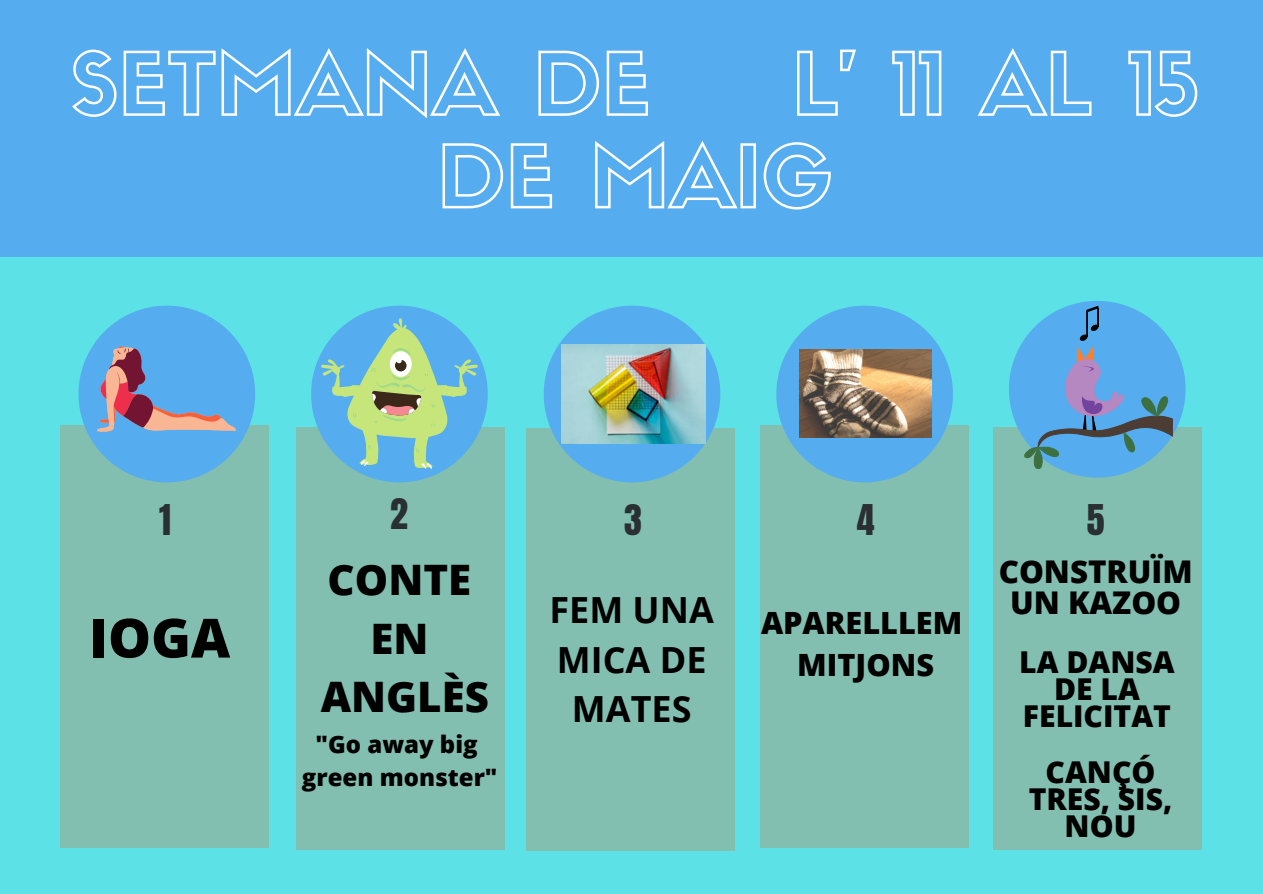
<style>
.page{position:relative;width:1263px;height:894px;background:#fff}
.page>*{position:absolute;margin:0;border:0;box-sizing:border-box;transform-origin:0 0}
.t1{font:84px/92.6px "Sifonn Basic Outline";color:#fff}
.t2{font:800 54px "Open Sans";color:#000}
.t3{font:800 42px/58.5px "Open Sans";color:#000;text-align:center}
.t4{font:700 36px/49.5px "Open Sans";color:#000;text-align:center}
.t5{font:36px "Anton";color:#292f33}
.t6{font:800 31.35px/31px "Open Sans";color:#000;text-align:center}
.t7{font:800 30.6px/42.2px "Open Sans";color:#000;text-align:center}
.t8{font:800 30.15px/27px "Open Sans";color:#000;text-align:center}
.t9{font:800 24px/32.5px "Open Sans";color:#000;text-align:center}
</style>
<div class="page">
<div style="left:0;top:0;width:1263px;height:893px;background:#5ce1e6"></div>
<div style="left:760px;top:425px;width:208px;height:422px;background:#83bfb1"></div>
<svg style="left:776px;top:305px;width:177px;height:177px"></svg>
<div style="left:61px;top:425px;width:208px;height:422px;background:#83bfb1"></div>
<div style="left:527px;top:428px;width:208px;height:422px;background:#83bfb1"></div>
<svg style="left:544px;top:305px;width:176px;height:177px"></svg>
<div style="left:993px;top:427px;width:208px;height:421px;background:#83bfb1"></div>
<div style="left:296px;top:427px;width:208px;height:421px;background:#83bfb1"></div>
<div style="left:0;top:0;width:1263px;height:256px;background:#55acee"></div>
<svg style="left:79px;top:305px;width:176px;height:177px"></svg>
<img style="left:800px;top:349px;width:131px;height:88px">
<svg style="left:311px;top:305px;width:177px;height:177px"></svg>
<img style="left:561px;top:344px;width:144px;height:99px">
<svg style="left:1009px;top:301px;width:176px;height:176px"></svg>
<h1 class="t1" style="left:71px;top:47px;width:581px">SETMANA DE</h1>
<h1 class="t1" style="left:437px;top:47px;width:764px;text-indent:354px">L' 11 AL 15<br>DE MAIG</h1>
<p class="t5" style="left:159px;top:493px;width:13px">1</p>
<p class="t5" style="left:390px;top:488px;width:19px">2</p>
<p class="t5" style="left:624px;top:493px;width:19px">3</p>
<p class="t5" style="left:857px;top:493px;width:19px">4</p>
<p class="t5" style="left:1087px;top:493px;width:19px">5</p>
<h3 class="t3" style="left:321px;top:549px;width:170px">CONTE<br>EN<br>ANGLÈS</h3>
<p class="t9" style="left:302px;top:727px;width:197px">"Go away big green monster"</p>
<p class="t4" style="left:549px;top:584px;width:166px">FEM UNA<br>MICA DE<br>MATES</p>
<h2 class="t2" style="left:89px;top:599px;width:142px">IOGA</h2>
<p class="t7" style="left:761px;top:600px;width:203px">APARELLLEM<br>MITJONS</p>
<p class="t6" style="left:999px;top:555px;width:195px">CONSTRUÏM<br>UN KAZOO</p>
<p class="t8" style="left:1019px;top:647px;width:157px">LA DANSA<br>DE LA<br>FELICITAT</p>
<p class="t8" style="left:1029px;top:757px;width:145px">CANÇÓ<br>TRES, SIS,<br>NOU</p>
</div>
